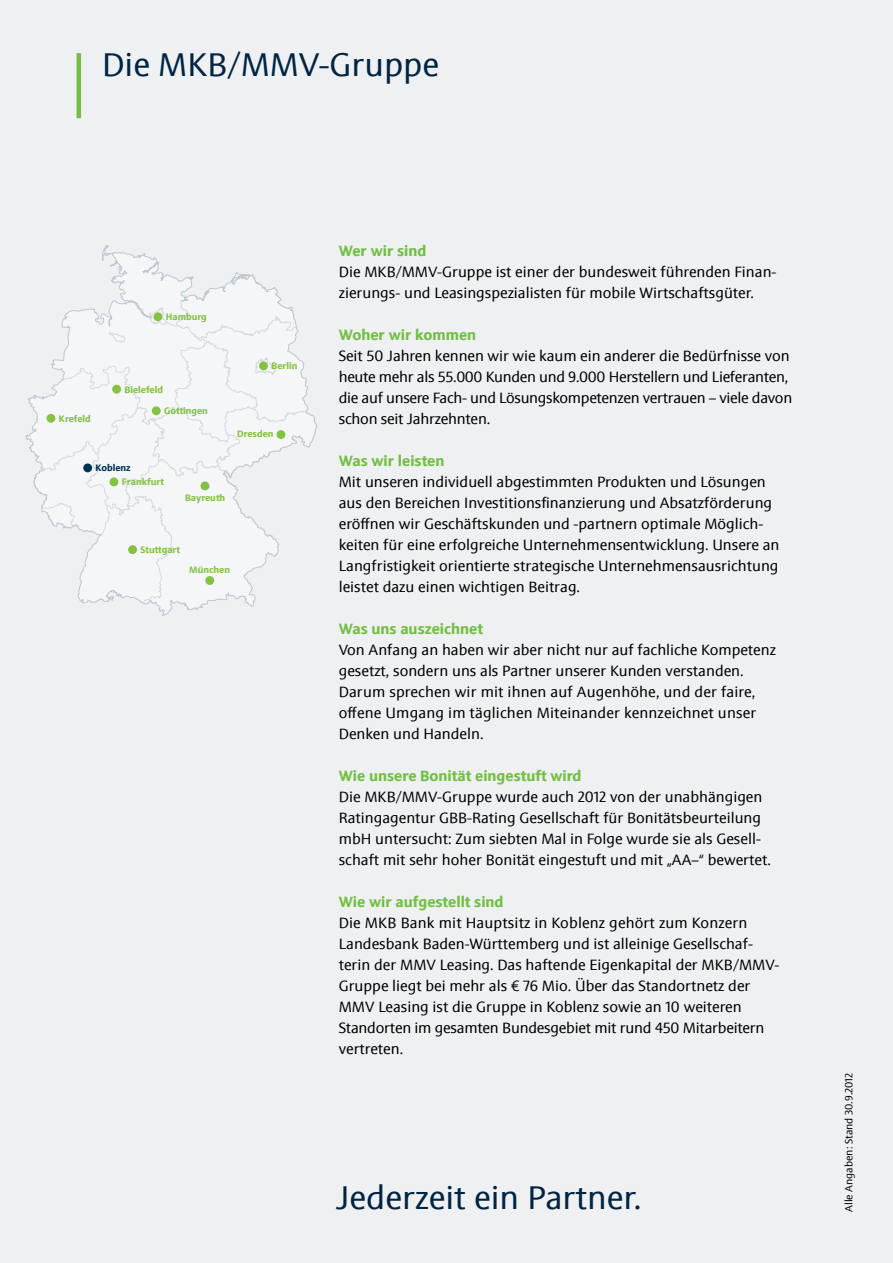
<style>
.page{position:relative;width:893px;height:1263px;background:#eef0f2}
.page>*{position:absolute;margin:0;border:0;box-sizing:border-box;transform-origin:0 0}
.t1{font:33px "Sinova Pro";color:#002443}
.t2{font:15px/21px "Sinova Pro";color:#000}
.t3{font:15px/21px "Sinova Pro";letter-spacing:-.02em;color:#000}
.t4{font:700 15px "Sinova Pro";color:#72bf44}
.t5{font:10.5px "Sinova Pro";color:#000}
.t6{font:700 9.45px "Sinova Pro";color:#83c242}
.t7{font:700 9.45px "Sinova Pro";color:#003352}
</style>
<div class="page">
<hr style="left:77px;top:53px;width:4px;height:65px;background:#72bf44">
<svg style="left:25px;top:245px;width:292px;height:371px"></svg>
<svg style="left:41px;top:300px;width:267px;height:304px"></svg>
<div style="left:112px;top:385px;width:9px;height:9px;background:#83c242;border-radius:50%"></div>
<div style="left:152px;top:406px;width:9px;height:9px;background:#83c242;border-radius:50%"></div>
<div style="left:47px;top:414px;width:8px;height:9px;background:#83c242;border-radius:50%"></div>
<div style="left:154px;top:312px;width:8px;height:9px;background:#83c242;border-radius:50%"></div>
<div style="left:128px;top:545px;width:9px;height:9px;background:#83c242;border-radius:50%"></div>
<div style="left:205px;top:576px;width:9px;height:9px;background:#83c242;border-radius:50%"></div>
<div style="left:201px;top:481px;width:8px;height:9px;background:#83c242;border-radius:50%"></div>
<div style="left:276px;top:430px;width:9px;height:9px;background:#83c242;border-radius:50%"></div>
<div style="left:259px;top:361px;width:9px;height:9px;background:#83c242;border-radius:50%"></div>
<div style="left:110px;top:477px;width:8px;height:9px;background:#83c242;border-radius:50%"></div>
<div style="left:83px;top:463px;width:9px;height:9px;background:#003352;border-radius:50%"></div>
<h1 class="t1" style="left:102px;top:45px;width:338px">Die MKB/MMV-Gruppe</h1>
<p class="t6" style="left:166px;top:311px;width:42px">Hamburg</p>
<p class="t6" style="left:59px;top:413px;width:34px">Krefeld</p>
<p class="t6" style="left:125px;top:384px;width:40px">Bielefeld</p>
<p class="t6" style="left:164px;top:405px;width:45px">Göttingen</p>
<p class="t7" style="left:96px;top:462px;width:37px">Koblenz</p>
<p class="t6" style="left:122px;top:476px;width:44px">Frankfurt</p>
<p class="t6" style="left:185px;top:492px;width:42px">Bayreuth</p>
<p class="t6" style="left:271px;top:360px;width:28px">Berlin</p>
<p class="t6" style="left:237px;top:429px;width:38px">Dresden</p>
<p class="t6" style="left:140px;top:544px;width:41px">Stuttgart</p>
<p class="t6" style="left:189px;top:564px;width:42px">München</p>
<p class="t4" style="left:339px;top:242px;width:89px">Wer wir sind</p>
<p class="t2" style="left:339px;top:261px;width:439px">Die MKB/MMV-Gruppe ist einer der bundesweit führenden Finan&shy;zierungs- und Leasingspezialisten für mobile Wirtschaftsgüter.</p>
<p class="t4" style="left:339px;top:326px;width:139px">Woher wir kommen</p>
<p class="t3" style="left:339px;top:345px;width:455px">Seit 50 Jahren kennen wir wie kaum ein anderer die Bedürfnisse von heute mehr als 55.000 Kunden und 9.000 Herstellern und Lieferanten, die auf unsere Fach- und Lösungskompetenzen vertrauen – viele davon schon seit Jahrzehnten.</p>
<p class="t4" style="left:339px;top:452px;width:107px">Was wir leisten</p>
<p class="t2" style="left:339px;top:471px;width:442px">Mit unseren individuell abgestimmten Produkten und Lösungen aus den Bereichen Investitionsfinanzierung und Absatzförderung eröffnen wir Geschäftskunden und -partnern optimale Möglich&shy;keiten für eine erfolgreiche Unternehmensentwicklung. Unsere an Langfristigkeit orientierte strategische Unternehmensausrichtung leistet dazu einen wichtigen Beitrag.</p>
<p class="t4" style="left:339px;top:620px;width:146px">Was uns auszeichnet</p>
<p class="t2" style="left:339px;top:639px;width:439px">Von Anfang an haben wir aber nicht nur auf fachliche Kompetenz gesetzt, sondern uns als Partner unserer Kunden verstanden.<br>Darum sprechen wir mit ihnen auf Augenhöhe, und der faire, offene Umgang im täglichen Miteinander kennzeichnet unser Denken und Handeln.</p>
<p class="t4" style="left:339px;top:767px;width:244px">Wie unsere Bonität eingestuft wird</p>
<p class="t2" style="left:339px;top:786px;width:434px">Die MKB/MMV-Gruppe wurde auch 2012 von der unabhängigen Ratingagentur GBB-Rating Gesellschaft für Bonitätsbeurteilung mbH untersucht: Zum siebten Mal in Folge wurde sie als Gesell&shy;schaft mit sehr hoher Bonität eingestuft und mit „AA–“ bewertet.</p>
<p class="t4" style="left:339px;top:893px;width:166px">Wie wir aufgestellt sind</p>
<p class="t2" style="left:339px;top:912px;width:442px">Die MKB Bank mit Hauptsitz in Koblenz gehört zum Konzern Landesbank Baden-Württemberg und ist alleinige Gesellschaf&shy;terin der MMV Leasing. Das haftende Eigenkapital der MKB/MMV-Gruppe liegt bei mehr als € 76 Mio. Über das Standortnetz der MMV Leasing ist die Gruppe in Koblenz sowie an 10 weiteren Standorten im gesamten Bundesgebiet mit rund 450 Mitarbeitern vertreten.</p>
<h1 class="t1" style="left:336px;top:1178px;width:307px">Jederzeit ein Partner.</h1>
<p class="t5" style="left:843px;top:1212px;width:140px;rotate:-90deg">Alle Angaben: Stand 30.9.2012</p>
</div>
